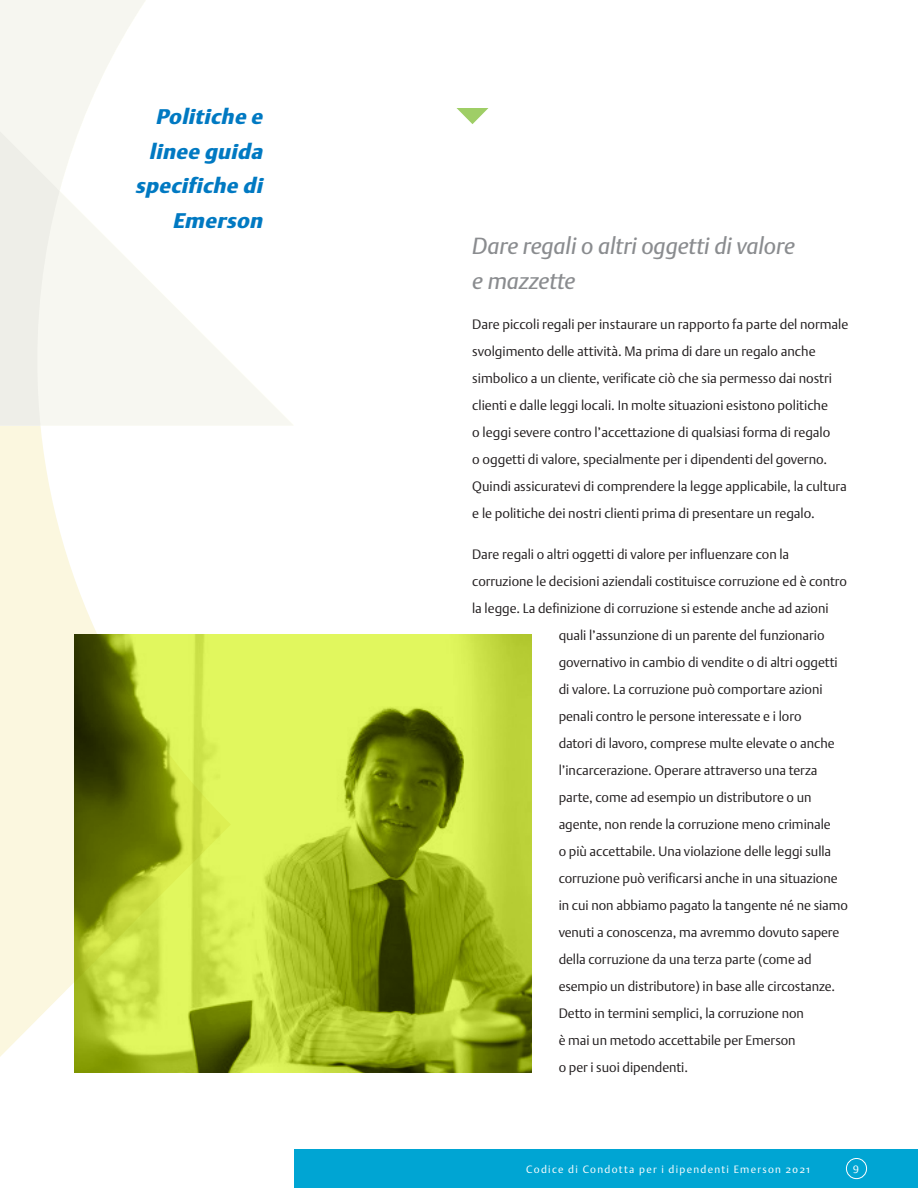
<style>
.page{position:relative;width:918px;height:1188px;background:#fff}
.page>*{position:absolute;margin:0;border:0;box-sizing:border-box;transform-origin:0 0}
.t1{font:italic 23.1px/35.2px "DTL Argo ST";color:#8a8c8f}
.t2{font:italic 900 21px/34.5px "DTL Argo ST";color:#0079c2;text-align:right}
.t3{font:300 13.5px/27px "DTL Argo ST";color:#231f20}
.t4{font:300 10.8px "DTL Argo ST";color:#fff}
.t5{font:300 10.5px "DTL Argo ST";letter-spacing:.125em;color:#fff}
</style>
<div class="page">
<svg style="left:457px;top:108px;width:31px;height:16px"></svg>
<div style="left:294px;top:1149px;width:624px;height:39px;background:#00a5d3"></div>
<div style="left:846px;top:1158px;width:21px;height:21px;border:1px solid #fff;border-radius:50%"></div>
<svg style="left:75px;top:634px;width:457px;height:439px;background:#acc032"></svg>
<svg style="left:0;top:426px;width:231px;height:631px"></svg>
<div style="left:0;top:0;width:294px;height:426px;background:linear-gradient(to right,#f3f3ed,#fff)"></div>
<h2 class="t2" style="left:135px;top:99px;width:134px">Politiche e linee guida specifiche di<br>Emerson</h2>
<h1 class="t1" style="left:472px;top:228px;width:324px">Dare regali o altri oggetti di valore e mazzette</h1>
<p class="t3" style="left:472px;top:311px;width:378px">Dare piccoli regali per instaurare un rapporto fa parte del normale svolgimento delle attività. Ma prima di dare un regalo anche simbolico a un cliente, verificate ciò che sia permesso dai nostri clienti e dalle leggi locali. In molte situazioni esistono politiche<br>o leggi severe contro l’accettazione di qualsiasi forma di regalo<br>o oggetti di valore, specialmente per i dipendenti del governo.<br>Quindi assicuratevi di comprendere la legge applicabile, la cultura e le politiche dei nostri clienti prima di presentare un regalo.</p>
<p class="t3" style="left:472px;top:540px;width:318px">Dare regali o altri oggetti di valore per influenzare con la</p>
<p class="t3" style="left:472px;top:567px;width:376px">corruzione le decisioni aziendali costituisce corruzione ed è contro</p>
<p class="t3" style="left:472px;top:594px;width:358px">la legge. La definizione di corruzione si estende anche ad azioni</p>
<p class="t3" style="left:559px;top:621px;width:267px">quali l’assunzione di un parente del funzionario</p>
<p class="t3" style="left:559px;top:648px;width:281px">governativo in cambio di vendite o di altri oggetti</p>
<p class="t3" style="left:559px;top:675px;width:265px">di valore. La corruzione può comportare azioni</p>
<p class="t3" style="left:559px;top:702px;width:244px">penali contro le persone interessate e i loro</p>
<p class="t3" style="left:559px;top:729px;width:278px">datori di lavoro, comprese multe elevate o anche</p>
<p class="t3" style="left:559px;top:756px;width:260px">l’incarcerazione. Operare attraverso una terza</p>
<p class="t3" style="left:559px;top:783px;width:255px">parte, come ad esempio un distributore o un</p>
<p class="t3" style="left:559px;top:810px;width:274px">agente, non rende la corruzione meno criminale</p>
<p class="t3" style="left:559px;top:837px;width:274px">o più accettabile. Una violazione delle leggi sulla</p>
<p class="t3" style="left:559px;top:864px;width:281px">corruzione può verificarsi anche in una situazione</p>
<p class="t3" style="left:559px;top:891px;width:291px">in cui non abbiamo pagato la tangente né ne siamo</p>
<p class="t3" style="left:559px;top:918px;width:282px">venuti a conoscenza, ma avremmo dovuto sapere</p>
<p class="t3" style="left:559px;top:945px;width:255px">della corruzione da una terza parte (come ad</p>
<p class="t3" style="left:559px;top:972px;width:278px">esempio un distributore) in base alle circostanze.</p>
<p class="t3" style="left:559px;top:999px;width:247px">Detto in termini semplici, la corruzione non</p>
<p class="t3" style="left:559px;top:1026px;width:239px">è mai un metodo accettabile per Emerson</p>
<p class="t3" style="left:559px;top:1053px;width:131px">o per i suoi dipendenti.</p>
<p class="t5" style="left:526px;top:1163px;width:285px">Codice di Condotta per i dipendenti Emerson 2021</p>
<p class="t4" style="left:853px;top:1161px;width:8px">9</p>
</div>
